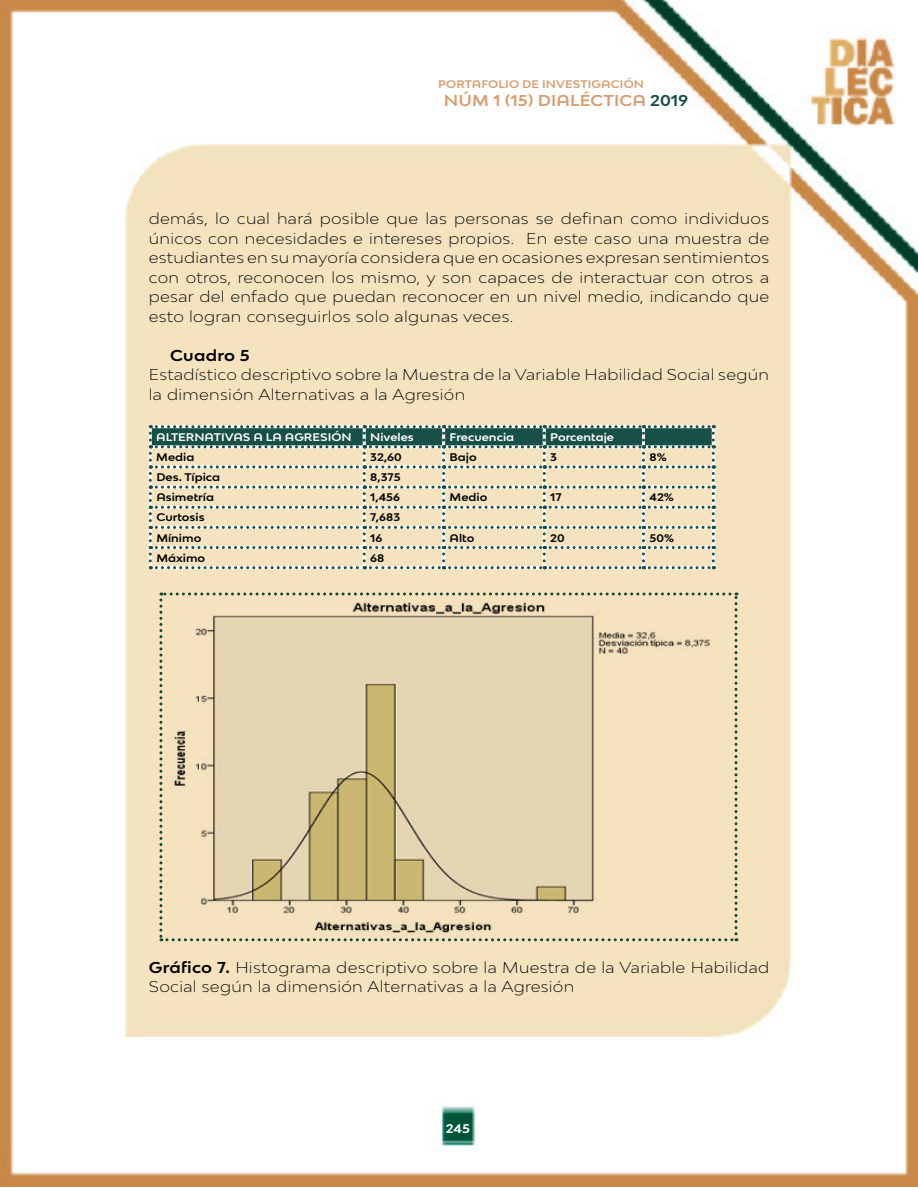
<style>
.page{position:relative;width:918px;height:1188px;background:#fff}
.page>*{position:absolute;margin:0;border:0;box-sizing:border-box;transform-origin:0 0}
.t1{font:300 expanded 15px/19.5px "Bw Modelica";letter-spacing:.02em;color:#000}
.t2{font:700 expanded 15px "Bw Modelica SS01";letter-spacing:.01em;color:#d89e70}
.t3{font:700 expanded 15px "Bw Modelica SS01";letter-spacing:.02em;color:#000}
.t4{font:700 expanded 12px "Bw Modelica SS01";color:#fff}
.t5{font:700 expanded 10.5px "Bw Modelica SS01";color:#000}
.t6{font:700 expanded 10.5px "Bw Modelica SS01";color:#fff}
.t7{font:700 expanded 10.5px "Bw Modelica SS01";letter-spacing:.01em;color:#d89e70}
.s1{color:#184f46}
.s2{font-family:"Bw Modelica SS01";font-weight:700}
</style>
<div class="page">
<img style="left:0;top:0;width:918px;height:1187px">
<hr style="left:149px;top:467px;width:3px;height:20px;background:#fff">
<hr style="left:363px;top:467px;width:3px;height:20px;background:#fff">
<hr style="left:442px;top:467px;width:3px;height:20px;background:#fff">
<hr style="left:543px;top:467px;width:3px;height:20px;background:#fff">
<hr style="left:642px;top:467px;width:3px;height:20px;background:#fff">
<hr style="left:712px;top:467px;width:3px;height:20px;background:#fff">
<svg style="left:149px;top:425px;width:566px;height:55px;background:#a4af9a"></svg>
<svg style="left:149px;top:486px;width:566px;height:83px;background:#e4dabd"></svg>
<svg style="left:159px;top:592px;width:579px;height:349px;background:#e3d2ae"></svg>
<p class="t7" style="left:438px;top:77px;width:207px">PORTAFOLIO DE INVESTIGACIÓN</p>
<p class="t2" style="left:444px;top:91px;width:246px">NÚM 1 (15) DIALÉCTICA <span class="s1">2019</span></p>
<p class="t1" style="left:149px;top:209px;width:622px;text-align:justify">demás, lo cual hará posible que las personas se definan como individuos únicos con necesidades e intereses propios. En este caso una muestra de estudiantes en su mayoría considera que en ocasiones expresan sentimientos con otros, reconocen los mismo, y son capaces de interactuar con otros a pesar del enfado que puedan reconocer en un nivel medio, indicando que esto logran conseguirlos solo algunas veces.</p>
<p class="t3" style="left:170px;top:345px;width:81px">Cuadro 5</p>
<p class="t1" style="left:149px;top:365px;width:622px">Estadístico descriptivo sobre la Muestra de la Variable Habilidad Social según la dimensión Alternativas a la Agresión</p>
<p class="t6" style="left:156px;top:430px;width:197px">ALTERNATIVAS A LA AGRESIÓN</p>
<p class="t6" style="left:370px;top:430px;width:45px">Niveles</p>
<p class="t6" style="left:450px;top:430px;width:66px">Frecuencia</p>
<p class="t6" style="left:550px;top:430px;width:65px">Porcentaje</p>
<p class="t5" style="left:156px;top:450px;width:40px">Media</p>
<p class="t5" style="left:370px;top:450px;width:33px">32,60</p>
<p class="t5" style="left:450px;top:450px;width:29px">Bajo</p>
<p class="t5" style="left:550px;top:450px;width:8px">3</p>
<p class="t5" style="left:649px;top:450px;width:19px">8%</p>
<p class="t5" style="left:156px;top:470px;width:65px">Des. Típica</p>
<p class="t5" style="left:370px;top:470px;width:32px">8,375</p>
<p class="t5" style="left:156px;top:491px;width:59px">Asimetría</p>
<p class="t5" style="left:370px;top:491px;width:31px">1,456</p>
<p class="t5" style="left:450px;top:491px;width:39px">Medio</p>
<p class="t5" style="left:550px;top:491px;width:13px">17</p>
<p class="t5" style="left:649px;top:491px;width:26px">42%</p>
<p class="t5" style="left:156px;top:511px;width:50px">Curtosis</p>
<p class="t5" style="left:370px;top:511px;width:31px">7,683</p>
<p class="t5" style="left:156px;top:531px;width:46px">Mínimo</p>
<p class="t5" style="left:370px;top:531px;width:14px">16</p>
<p class="t5" style="left:450px;top:531px;width:26px">Alto</p>
<p class="t5" style="left:550px;top:531px;width:16px">20</p>
<p class="t5" style="left:650px;top:531px;width:26px">50%</p>
<p class="t5" style="left:156px;top:551px;width:50px">Máximo</p>
<p class="t5" style="left:370px;top:551px;width:16px">68</p>
<p class="t1" style="left:149px;top:957px;width:622px"><span class="s2">Gráfico 7.</span> Histograma descriptivo sobre la Muestra de la Variable Habilidad<br>Social según la dimensión Alternativas a la Agresión</p>
<p class="t4" style="left:446px;top:1120px;width:26px">245</p>
</div>
